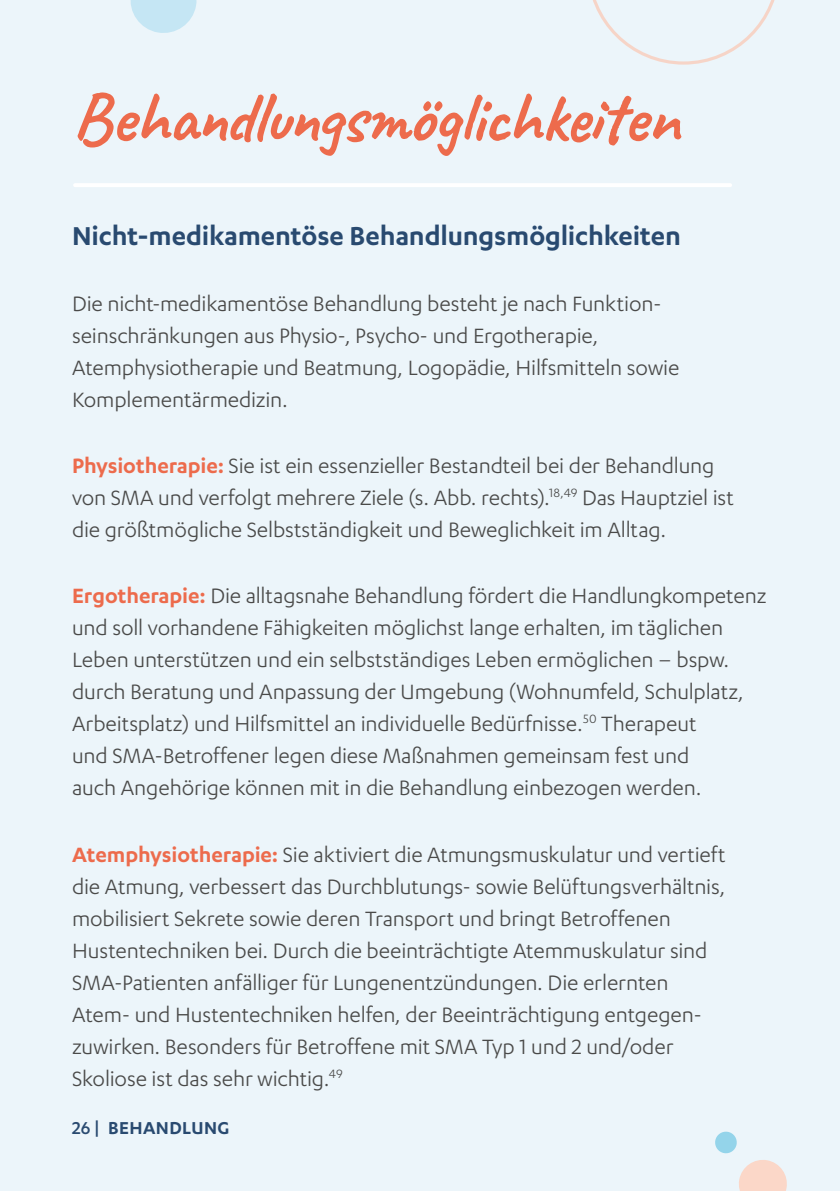
<style>
.page{position:relative;width:840px;height:1191px;background:#fff}
.page>*{position:absolute;margin:0;border:0;box-sizing:border-box;transform-origin:0 0}
.t1{font:700 72px "Caveat";letter-spacing:-.02em;color:#ed6b4c}
.t2{font:600 30px "Karbon";letter-spacing:-.005em;color:#294a70}
.t3{font:24px/32px "Karbon";letter-spacing:-.005em;color:#4a4a49}
.t4{font:600 20px "Karbon";letter-spacing:.02em;color:#294a70}
.s1{font-weight:600;color:#ed6b4c}
.s2{font-weight:500}
</style>
<div class="page">
<div style="left:0;top:0;width:839px;height:1191px;background:#ecf5fa"></div>
<hr style="left:75px;top:183px;width:654px;height:4px;background:#fff">
<svg style="left:715px;top:1131px;width:72px;height:60px"></svg>
<svg style="left:130px;top:0;width:67px;height:33px"></svg>
<svg style="left:593px;top:0;width:182px;height:65px"></svg>
<h1 class="t1" style="left:72px;top:71px;width:608px">Behandlungsmöglichkeiten</h1>
<p class="t2" style="left:72px;top:219px;width:610px">Nicht-medikamentöse Behandlungsmöglichkeiten</p>
<p class="t3" style="left:72px;top:287px;width:608px">Die nicht-medikamentöse Behandlung besteht je nach Funktion&shy;seinschränkungen aus Physio-, Psycho- und Ergotherapie, Atemphysiotherapie und Beatmung, Logopädie, Hilfsmitteln sowie Komplementärmedizin.</p>
<p class="t3" style="left:72px;top:449px;width:663px"><span class="s1">Physiotherapie:</span> Sie ist ein essenzieller Bestandteil bei der Behandlung von SMA und verfolgt mehrere Ziele (s. Abb. rechts).<sup>18,49</sup> Das Hauptziel ist die größtmögliche Selbstständigkeit und Beweglichkeit im Alltag.</p>
<p class="t3" style="left:72px;top:579px;width:695px"><span class="s1">Ergotherapie:</span> Die alltagsnahe Behandlung fördert die Handlungkompetenz und soll vorhandene Fähigkeiten möglichst lange erhalten, im täglichen Leben unterstützen und ein selbstständiges Leben ermöglichen – bspw. durch Beratung und Anpassung der Umgebung (Wohnumfeld, Schulplatz, Arbeitsplatz) und Hilfsmittel an individuelle Bedürfnisse.<sup>50</sup> Therapeut<br>und SMA-Betroffener legen diese Maßnahmen gemeinsam fest und<br>auch Angehörige können mit in die Behandlung einbezogen werden.</p>
<p class="t3" style="left:72px;top:837px;width:654px"><span class="s1">Atemphysiotherapie:</span> Sie aktiviert die Atmungsmuskulatur und vertieft die Atmung, verbessert das Durchblutungs- sowie Belüftungsverhältnis, mobilisiert Sekrete sowie deren Transport und bringt Betroffenen Hustentechniken bei. Durch die beeinträchtigte Atemmuskulatur sind SMA-Patienten anfälliger für Lungenentzündungen. Die erlernten Atem- und Hustentechniken helfen, der Beeinträchtigung entgegen&shy;zuwirken. Besonders für Betroffene mit SMA Typ 1 und 2 und/oder Skoliose ist das sehr wichtig.<sup>49</sup></p>
<p class="t4" style="left:72px;top:1116px;width:159px"><span class="s2">26 |</span> BEHANDLUNG</p>
</div>
